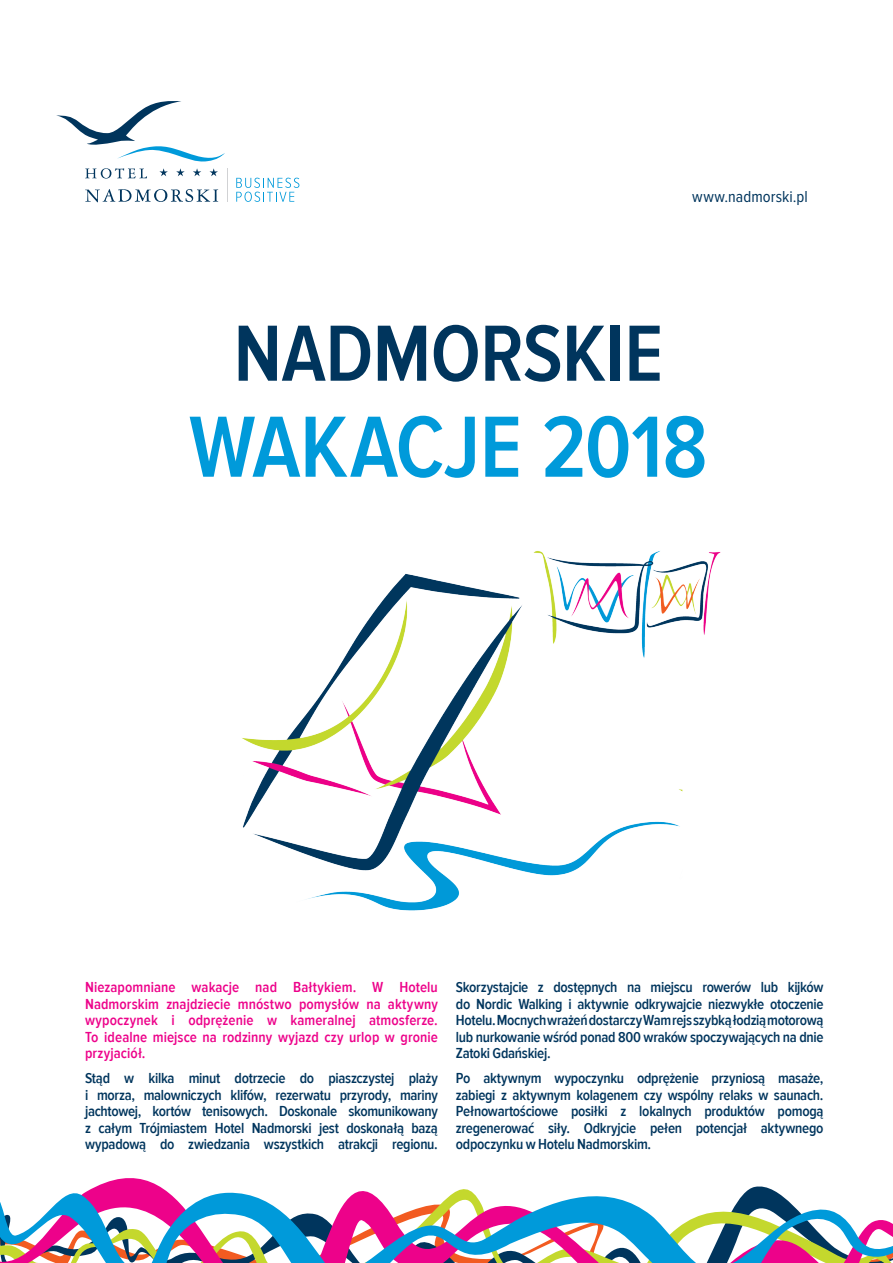
<style>
.page{position:relative;width:893px;height:1263px;background:#fff}
.page>*{position:absolute;margin:0;border:0;box-sizing:border-box;transform-origin:0 0}
.t1{font:600 90px "Proxima Nova Cond";letter-spacing:-.01em;color:#009ada}
.t2{font:600 82.5px "Proxima Nova Cond";letter-spacing:-.01em;color:#00355d}
.t3{font:16.5px "Proxima Nova Cond";letter-spacing:.005em;color:#00355d}
.t4{font:600 15px/16.5px "Proxima Nova Cond";letter-spacing:-.02em;color:#00355d;text-align:justify}
.t5{font:600 15px/16.5px "Proxima Nova Cond";letter-spacing:.005em;color:#ed028a;text-align:justify}
</style>
<div class="page">
<svg style="left:0;top:1178px;width:893px;height:85px"></svg>
<svg style="left:85px;top:189px;width:133px;height:13px"></svg>
<svg style="left:56px;top:101px;width:169px;height:78px"></svg>
<hr style="left:227px;top:168px;width:1px;height:34px;background:#d1d2d4">
<svg style="left:236px;top:178px;width:63px;height:24px"></svg>
<img style="left:242px;top:551px;width:478px;height:360px">
<p class="t3" style="left:692px;top:188px;width:117px">www.nadmorski.pl</p>
<h2 class="t2" style="left:233px;top:307px;width:431px">NADMORSKIE</h2>
<h1 class="t1" style="left:189px;top:397px;width:521px">WAKACJE 2018</h1>
<p class="t5" style="left:85px;top:979px;width:354px">Niezapomniane wakacje nad Bałtykiem. W Hotelu Nadmorskim znajdziecie mnóstwo pomysłów na aktywny wypoczynek i odprężenie w kameralnej atmosferze.<br>To idealne miejsce na rodzinny wyjazd czy urlop w gronie przyjaciół.</p>
<p class="t4" style="left:85px;top:1070px;width:354px">Stąd w kilka minut dotrzecie do piaszczystej plaży i morza, malowniczych klifów, rezerwatu przyrody, mariny jachtowej, kortów tenisowych. Doskonale skomunikowany z całym Trójmiastem Hotel Nadmorski jest doskonałą bazą wypadową do zwiedzania wszystkich atrakcji regionu.</p>
<p class="t4" style="left:456px;top:979px;width:369px">Skorzystajcie z dostępnych na miejscu rowerów lub kijków do Nordic Walking i aktywnie odkrywajcie niezwykłe otoczenie Hotelu. Mocnych wrażeń dostarczy Wam rejs szybką łodzią motorową lub nurkowanie wśród ponad 800 wraków spoczywających na dnie Zatoki Gdańskiej.</p>
<p class="t4" style="left:456px;top:1070px;width:369px">Po aktywnym wypoczynku odprężenie przyniosą masaże, zabiegi z aktywnym kolagenem czy wspólny relaks w saunach.<br>Pełnowartościowe posiłki z lokalnych produktów pomogą zregenerować siły. Odkryjcie pełen potencjał aktywnego odpoczynku w Hotelu Nadmorskim.</p>
</div>
